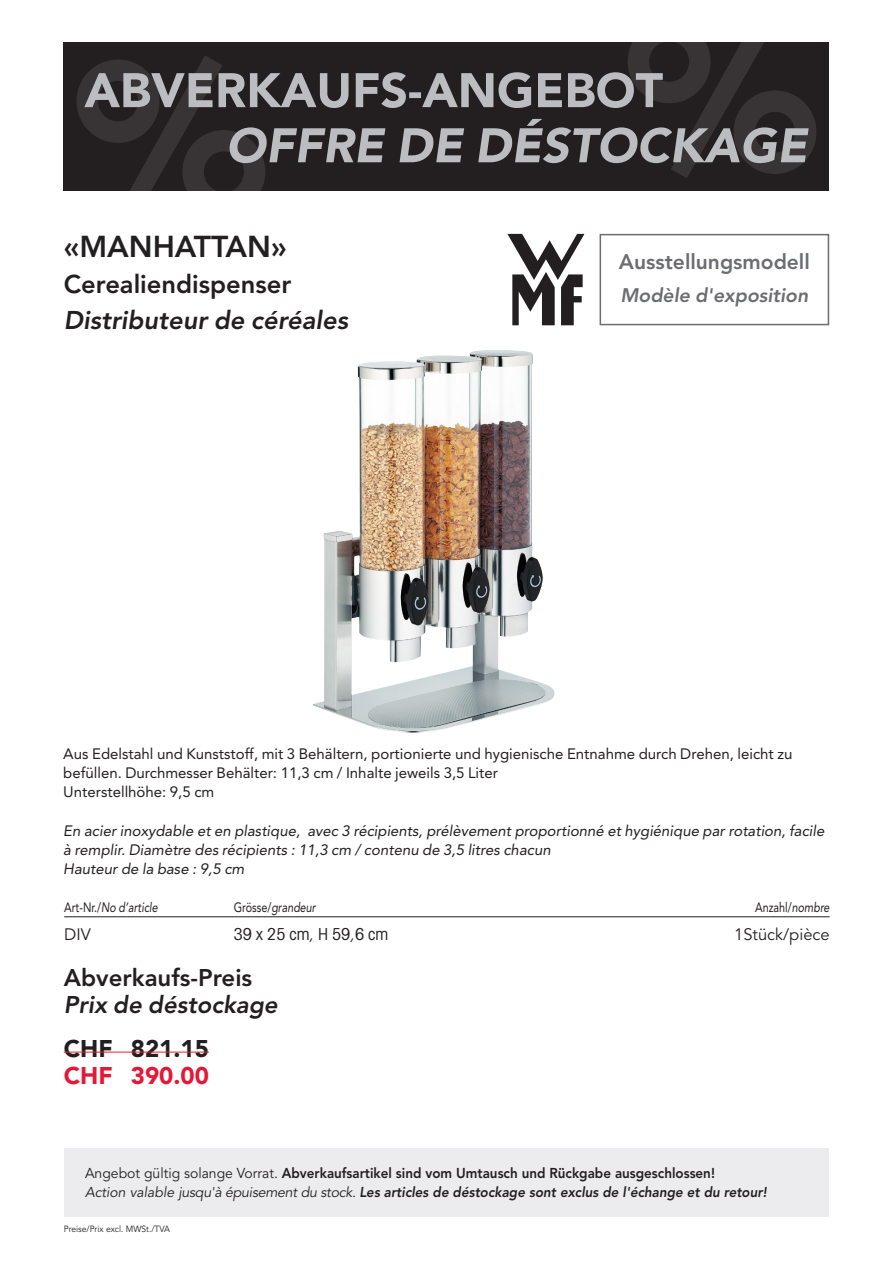
<style>
.page{position:relative;width:893px;height:1263px;background:#fff}
.page>*{position:absolute;margin:0;border:0;box-sizing:border-box;transform-origin:0 0}
.Abverkauf_Titel-gross{font:800 30px "Avenir LT Std";color:#231f20}
.Abverkauf_Titel-gross-2{font:italic 800 25.5px "Avenir LT Std";color:#231f20}
.Abverkauf_Titel-gross-3{font:800 25.5px "Avenir LT Std";color:#231f20}
.Abverkauf_Titel-klein{font:800 24px "Avenir LT Std";color:#231f20}
.Abverkauf_Titel-klein-2{font:italic 800 24px "Avenir LT Std";color:#231f20}
.Abverkauf_Titel-klein-3{font:900 24px "Avenir LT Std";color:#231f20}
.Abverkauf_Titel-klein-4{font:900 24px "Avenir LT Std";color:#e51836}
.Abverkauf_Produktname{font:800 21px "Avenir LT Std";color:#6c6d70}
.Abverkauf_Produktname-2{font:italic 800 19.5px "Avenir LT Std";color:#6c6d70}
.Abverkauf_Produktbeschrieb{font:16.5px "Avenir LT Std";color:#231f20}
.Abverkauf_Produktbeschrieb-2{font:condensed 16.5px "Avant Garde";color:#231f20}
.t1{font:italic 15px/19.2px "Avenir LT Std";color:#231f20}
.t2{font:15px/19.2px "Avenir LT Std";color:#231f20}
.t3{font:800 14.25px/19.5px "Avenir LT Std";color:#231f20;scale:.94 1}
.Abverkauf_Tabellenkopf{font:italic 13.5px "Avenir LT Std";color:#231f20;scale:.8 1}
.Abverkauf_Tabellenkopf-2{font:13.5px "Avenir LT Std";color:#231f20;scale:.8 1}
.t4{font:9px "Avenir LT Std";color:#231f20;scale:.95 1}
.s1{font-style:normal}
.s2{font-style:italic}
.s3{font-weight:400}
.s4{font-weight:400;font-style:italic}
</style>
<div class="page">
<div style="left:64px;top:43px;width:765px;height:148px;background:#231f20"></div>
<svg style="left:77px;top:42px;width:739px;height:149px"></svg>
<div style="left:64px;top:1148px;width:765px;height:68px;background:#ececee"></div>
<svg style="left:507px;top:234px;width:77px;height:91px"></svg>
<img style="left:313px;top:350px;width:241px;height:383px">
<hr style="left:64px;top:1052px;width:145px;height:1px;background:#ee1d23">
<hr style="left:64px;top:916px;width:766px;height:1px;background:#231f20">
<div style="left:600px;top:234px;width:229px;height:91px;border:2px solid #6c6d70"></div>
<p class="Abverkauf_Titel-gross" style="left:64px;top:228px;width:224px">«MANHATTAN»</p>
<p class="Abverkauf_Titel-gross-3" style="left:64px;top:269px;width:229px">Cerealiendispenser</p>
<p class="Abverkauf_Titel-gross-2" style="left:64px;top:305px;width:286px">Distributeur de céréales</p>
<p class="Abverkauf_Produktname" style="left:619px;top:249px;width:192px">Ausstellungsmodell</p>
<p class="Abverkauf_Produktname-2" style="left:620px;top:283px;width:189px">Modèle d'exposition</p>
<p class="t2" style="left:63px;top:744px;width:731px">Aus Edelstahl und Kunststoff, mit 3 Behältern, portionierte und hygienische Entnahme durch Drehen, leicht zu befüllen. Durchmesser Behälter: 11,3 cm / Inhalte jeweils 3,5 Liter</p>
<p class="t2" style="left:63px;top:783px;width:153px">Unterstellhöhe: 9,5 cm</p>
<p class="t1" style="left:63px;top:821px;width:763px">En acier inoxydable et en plastique, avec 3 récipients, prélèvement proportionné et hygiénique par rotation, facile à remplir. Diamètre des récipients : 11,3 cm / contenu de 3,5 litres chacun</p>
<p class="t1" style="left:63px;top:859px;width:183px">Hauteur de la base : 9,5 cm</p>
<p class="Abverkauf_Tabellenkopf" style="left:64px;top:900px;width:118px"><span class="s1">Art-Nr./</span>No d’article</p>
<p class="Abverkauf_Tabellenkopf" style="left:234px;top:900px;width:104px"><span class="s1">Grösse/</span>grandeur</p>
<p class="Abverkauf_Tabellenkopf-2" style="left:755px;top:900px;width:95px">Anzahl/<span class="s2">nombre</span></p>
<p class="Abverkauf_Produktbeschrieb" style="left:64px;top:925px;width:28px">DIV</p>
<p class="Abverkauf_Produktbeschrieb-2" style="left:234px;top:924px;width:156px">39 x 25 cm, H 59,6 cm</p>
<p class="Abverkauf_Produktbeschrieb" style="left:734px;top:925px;width:97px">1Stück/pièce</p>
<p class="Abverkauf_Titel-klein" style="left:64px;top:963px;width:190px">Abverkaufs-Preis</p>
<p class="Abverkauf_Titel-klein-2" style="left:64px;top:990px;width:215px">Prix de déstockage</p>
<p class="Abverkauf_Titel-klein-3" style="left:64px;top:1034px;width:147px">CHF 821.15</p>
<p class="Abverkauf_Titel-klein-4" style="left:64px;top:1061px;width:147px">CHF 390.00</p>
<p class="t3" style="left:85px;top:1163px;width:727px"><span class="s3">Angebot gültig solange Vorrat.</span> Abverkaufsartikel sind vom Umtausch und Rückgabe ausgeschlossen!<br><span class="s4">Action valable jusqu'à épuisement du stock.</span> <span class="s2">Les articles de déstockage sont exclus de l'échange et du retour!</span></p>
<p class="t4" style="left:64px;top:1223px;width:113px">Preise/Prix excl. MWSt./TVA</p>
</div>
